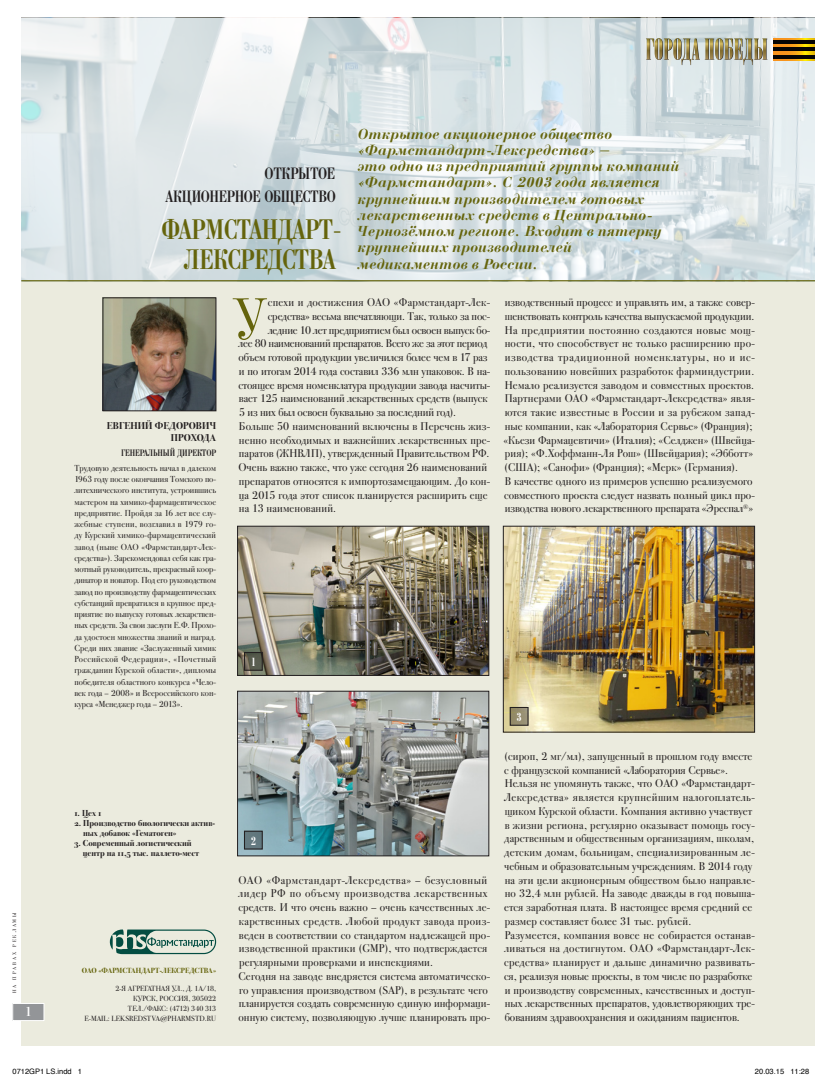
<style>
.page{position:relative;width:815px;height:1078px;background:#fff}
.page>*{position:absolute;margin:0;border:0;box-sizing:border-box;transform-origin:0 0}
.fonar{font:50.75px "Bodoni Sev C";color:#65640c}
.zag{font:30px/30px "Bodoni Cond C";color:#65640c;text-align:center}
.forma{font:17.5px/22.5px "Bodoni Cond C";letter-spacing:.005em;color:#231f20;text-align:right}
.vrez{font:italic 700 15px/16.2px "Bodoni C";letter-spacing:.01em;color:#65640c}
.colon{font:13.75px "Bodoni C";color:#fff}
.pict{font:12.5px "Bodoni Cond C";color:#fff}
.text{font:11.25px/13.8px "Bodoni Sev C";letter-spacing:.015em;color:#231f20}
.fonar-2{font:11.25px "Bodoni Sev C";letter-spacing:-.005em;color:#231f20}
.text-2{font:11.25px/13.8px "Bodoni Sev C";letter-spacing:-.005em;color:#231f20}
.fonar-3{font:11.25px "Bodoni Sev C";letter-spacing:.025em;color:#231f20}
.Dir_Fio{font:700 10px/12.5px "Bodoni Sev OSC";color:#231f20;text-align:right}
.Dir-Dolg{font:10px "Bodoni Cond C";color:#231f20}
.Dir-Bio{font:8.75px/11.2px "Bodoni Sev C";color:#231f20;text-align:justify}
.podpis{font:700 8.75px/10px "Bodoni Sev OSC";color:#231f20}
.address{font:7.5px/10px "Bodoni Sev C";color:#231f20;text-align:right}
.predpr{font:700 7.5px "Bodoni Sev C";letter-spacing:-.02em;color:#65640c}
.t1{font:7.5px "Helvetica";color:#000}
.address-2{font:7.5px "Bodoni Sev C";letter-spacing:-.02em;color:#231f20}
.na_pravah{font:5px "Bodoni Sev OSC";letter-spacing:.4em;color:#231f20}
</style>
<div class="page">
<div style="left:21px;top:18px;width:794px;height:1027px;background:#ebebde"></div>
<img style="left:21px;top:18px;width:794px;height:262px">
<hr style="left:21px;top:280px;width:794px;height:1px;background:#65640c">
<div style="left:13px;top:1003px;width:31px;height:18px;background:#939598"></div>
<div style="left:12px;top:1003px;width:32px;height:18px;border:1px solid #fff"></div>
<svg style="left:646px;top:38px;width:121px;height:27px"></svg>
<svg style="left:774px;top:44px;width:41px;height:3px"></svg>
<svg style="left:774px;top:39px;width:41px;height:1px"></svg>
<svg style="left:774px;top:58px;width:41px;height:2px"></svg>
<svg style="left:774px;top:51px;width:41px;height:4px"></svg>
<hr style="left:774px;top:40px;width:41px;height:4px;background:#050504">
<hr style="left:774px;top:47px;width:41px;height:4px;background:#050504">
<hr style="left:774px;top:55px;width:41px;height:3px;background:#050504">
<img style="left:105px;top:300px;width:109px;height:109px">
<div style="left:103px;top:298px;width:113px;height:113px;border:1px solid #231f20"></div>
<svg style="left:110px;top:930px;width:106px;height:24px"></svg>
<img style="left:239px;top:528px;width:248px;height:146px">
<div style="left:237px;top:526px;width:252px;height:150px;border:1px solid #231f20"></div>
<img style="left:239px;top:693px;width:248px;height:161px">
<div style="left:237px;top:691px;width:252px;height:165px;border:1px solid #231f20"></div>
<img style="left:505px;top:528px;width:248px;height:202px">
<div style="left:503px;top:526px;width:252px;height:206px;border:1px solid #231f20"></div>
<svg style="left:246px;top:654px;width:14px;height:14px"></svg>
<div style="left:244px;top:652px;width:19px;height:19px;border:1px solid #231f20"></div>
<div style="left:244px;top:652px;width:18px;height:18px;border:1px solid #231f20"></div>
<div style="left:245px;top:831px;width:17px;height:18px;background:#647980"></div>
<div style="left:244px;top:831px;width:19px;height:19px;border:1px solid #231f20"></div>
<div style="left:244px;top:831px;width:18px;height:18px;border:1px solid #231f20"></div>
<svg style="left:512px;top:709px;width:14px;height:14px"></svg>
<div style="left:510px;top:707px;width:19px;height:19px;border:1px solid #231f20"></div>
<div style="left:510px;top:707px;width:18px;height:18px;border:1px solid #231f20"></div>
<p class="forma" style="left:166px;top:163px;width:171px">ОТКРЫТОЕ<br>АКЦИОНЕРНОЕ ОБЩЕСТВО</p>
<p class="zag" style="left:162px;top:215px;width:183px">ФАРМСТАНДАРТ-<br>ЛЕКСРЕДСТВА</p>
<p class="vrez" style="left:358px;top:126px;width:323px">Открытое акционерное общество «Фармстандарт-Лексредства» –<br>это одно из предприятий группы компаний «Фармстандарт». С 2003 года является крупнейшим производителем готовых лекарственных средств в Центрально-Чернозёмном регионе. Входит в пятерку крупнейших производителей медикаментов в России.</p>
<p class="na_pravah" style="left:11px;top:993px;width:82px;rotate:-90deg">НА ПРАВАХ РЕКЛАМЫ</p>
<p class="colon" style="left:25px;top:1004px;width:9px">1</p>
<p class="Dir_Fio" style="left:107px;top:419px;width:111px">ЕВГЕНИЙ ФЕДОРОВИЧ<br>ПРОХОДА</p>
<p class="Dir-Dolg" style="left:121px;top:448px;width:96px">ГЕНЕРАЛЬНЫЙ ДИРЕКТОР</p>
<p class="Dir-Bio" style="left:74px;top:462px;width:143px">Трудовую деятельность начал в далеком 1963 году после окончания Томского по&shy;литехнического института, устроившись мастером на химико-фармацевтическое предприятие. Пройдя за 16 лет все слу&shy;жебные ступени, возглавил в 1979 го&shy;ду Курский химико-фармацевтический завод (ныне ОАО «Фармстандарт-Лек&shy;средства»). Зарекомендовал себя как гра&shy;мотный руководитель, прекрасный коор&shy;динатор и новатор. Под его руководством завод по производству фармацевтических субстанций превратился в крупное пред&shy;приятие по выпуску готовых лекарствен&shy;ных средств. За свои заслуги Е.Ф. Прохо&shy;да удостоен множества званий и наград.<br>Среди них звание «Заслуженный химик Российской Федерации», «Почетный гражданин Курской области», дипломы победителя областного конкурса «Чело&shy;век года – 2008» и Всероссийского кон&shy;курса «Менеджер года – 2013».</p>
<p class="podpis" style="left:74px;top:808px;width:29px">1. Цех 1</p>
<p class="podpis" style="left:83px;top:818px;width:133px;text-indent:-9px">2. Производство биологически актив&shy;ных добавок «Гематоген»</p>
<p class="podpis" style="left:83px;top:838px;width:118px;text-indent:-9px">3. Современный логистический центр на 11,5 тыс. паллето-мест</p>
<p class="predpr" style="left:82px;top:967px;width:136px">ОАО «ФАРМСТАНДАРТ-ЛЕКСРЕДСТВА»</p>
<p class="address" style="left:115px;top:983px;width:102px">2-Я АГРЕГАТНАЯ УЛ., Д. 1А/18,<br>КУРСК, РОССИЯ, 305022</p>
<p class="address-2" style="left:128px;top:1004px;width:90px">ТЕЛ./ФАКС: (4712) 340 313</p>
<p class="address" style="left:84px;top:1013px;width:133px">E-MAIL: LEKSREDSTVA@PHARMSTD.RU</p>
<p class="fonar" style="left:234px;top:287px;width:34px">У</p>
<p class="fonar-3" style="left:268px;top:296px;width:224px">спехи и достижения ОАО «Фармстандарт-Лек-</p>
<p class="fonar-2" style="left:268px;top:310px;width:224px">средства» весьма впечатляющи. Так, только за пос-</p>
<p class="fonar-2" style="left:268px;top:323px;width:224px">ледние 10 лет предприятием был освоен выпуск бо-</p>
<p class="fonar-2" style="left:239px;top:337px;width:250px">лее 80 наименований препаратов. Всего же за этот период</p>
<p class="fonar-2" style="left:238px;top:351px;width:251px">объем готовой продукции увеличился более чем в 17 раз</p>
<p class="fonar-2" style="left:239px;top:365px;width:253px">и по итогам 2014 года составил 336 млн упаковок. В на-</p>
<p class="fonar-2" style="left:238px;top:378px;width:253px">стоящее время номенклатура продукции завода насчиты-</p>
<p class="fonar-2" style="left:239px;top:392px;width:250px">вает 125 наименований лекарственных средств (выпуск</p>
<p class="fonar-2" style="left:239px;top:406px;width:219px">5 из них был освоен буквально за последний год).</p>
<p class="text" style="left:239px;top:419px;width:253px;text-align:justify">Больше 50 наименований включены в Перечень жиз&shy;ненно необходимых и важнейших лекарственных пре&shy;паратов (ЖНВЛП), утвержденный Правительством РФ.</p>
<p class="text" style="left:238px;top:461px;width:253px">Очень важно также, что уже сегодня 26 наименований препаратов относятся к импортозамещающим. До кон&shy;ца 2015 года этот список планируется расширить еще на 13 наименований.</p>
<p class="text-2" style="left:505px;top:296px;width:252px">изводственный процесс и управлять им, а также совер&shy;шенствовать контроль качества выпускаемой продукции.</p>
<p class="text" style="left:503px;top:323px;width:253px">На предприятии постоянно создаются новые мощ&shy;ности, что способствует не только расширению про&shy;изводства традиционной номенклатуры, но и ис&shy;пользованию новейших разработок фарминдустрии.<br>Немало реализуется заводом и совместных проектов.<br>Партнерами ОАО «Фармстандарт-Лексредства» явля&shy;ются такие известные в России и за рубежом запад&shy;ные компании, как «Лаборатория Сервье» (Франция); «Кьези Фармацевтичи» (Италия); «Селджен» (Швейца&shy;рия); «Ф.Хоффманн-Ля Рош» (Швейцария); «Эбботт» (США); «Санофи» (Франция); «Мерк» (Германия).</p>
<p class="text" style="left:504px;top:474px;width:252px">В качестве одного из примеров успешно реализуемого совместного проекта следует назвать полный цикл про&shy;изводства нового лекарственного препарата «Эреспал<sup>®</sup>»</p>
<p class="pict" style="left:251px;top:656px;width:7px">1</p>
<p class="pict" style="left:251px;top:834px;width:7px">2</p>
<p class="text" style="left:238px;top:873px;width:253px">ОАО «Фармстандарт-Лексредства» – безусловный лидер РФ по объему производства лекарственных средств. И что очень важно – очень качественных ле&shy;карственных средств. Любой продукт завода произ&shy;веден в соответствии со стандартом надлежащей про&shy;изводственной практики (GMP), что подтверждается регулярными проверками и инспекциями.</p>
<p class="text" style="left:238px;top:969px;width:253px">Сегодня на заводе внедряется система автоматическо&shy;го управления производством (SAP), в результате чего планируется создать современную единую информаци&shy;онную систему, позволяющую лучше планировать про-</p>
<p class="pict" style="left:517px;top:711px;width:7px">3</p>
<p class="text" style="left:504px;top:749px;width:250px">(сироп, 2 мг/мл), запущенный в прошлом году вместе с французской компанией «Лаборатория Сервье».</p>
<p class="text" style="left:504px;top:777px;width:252px">Нельзя не упомянуть также, что ОАО «Фармстандарт-Лексредства» является крупнейшим налогоплатель&shy;щиком Курской области. Компания активно участвует в жизни региона, регулярно оказывает помощь госу&shy;дарственным и общественным организациям, школам, детским домам, больницам, специализированным ле&shy;чебным и образовательным учреждениям. В 2014 году на эти цели акционерным обществом было направле&shy;но 32,4 млн рублей. На заводе дважды в год повыша&shy;ется заработная плата. В настоящее время средний ее размер составляет более 31 тыс. рублей.</p>
<p class="text" style="left:504px;top:928px;width:252px">Разумеется, компания вовсе не собирается останав&shy;ливаться на достигнутом. ОАО «Фармстандарт-Лек&shy;средства» планирует и дальше динамично развивать&shy;ся, реализуя новые проекты, в том числе по разработке и производству современных, качественных и доступ&shy;ных лекарственных препаратов, удовлетворяющих тре&shy;бованиям здравоохранения и ожиданиям пациентов.</p>
<p class="t1" style="left:12px;top:1066px;width:71px">0712GP1 LS.indd 1</p>
<p class="t1" style="left:755px;top:1066px;width:56px">20.03.15 11:28</p>
</div>
